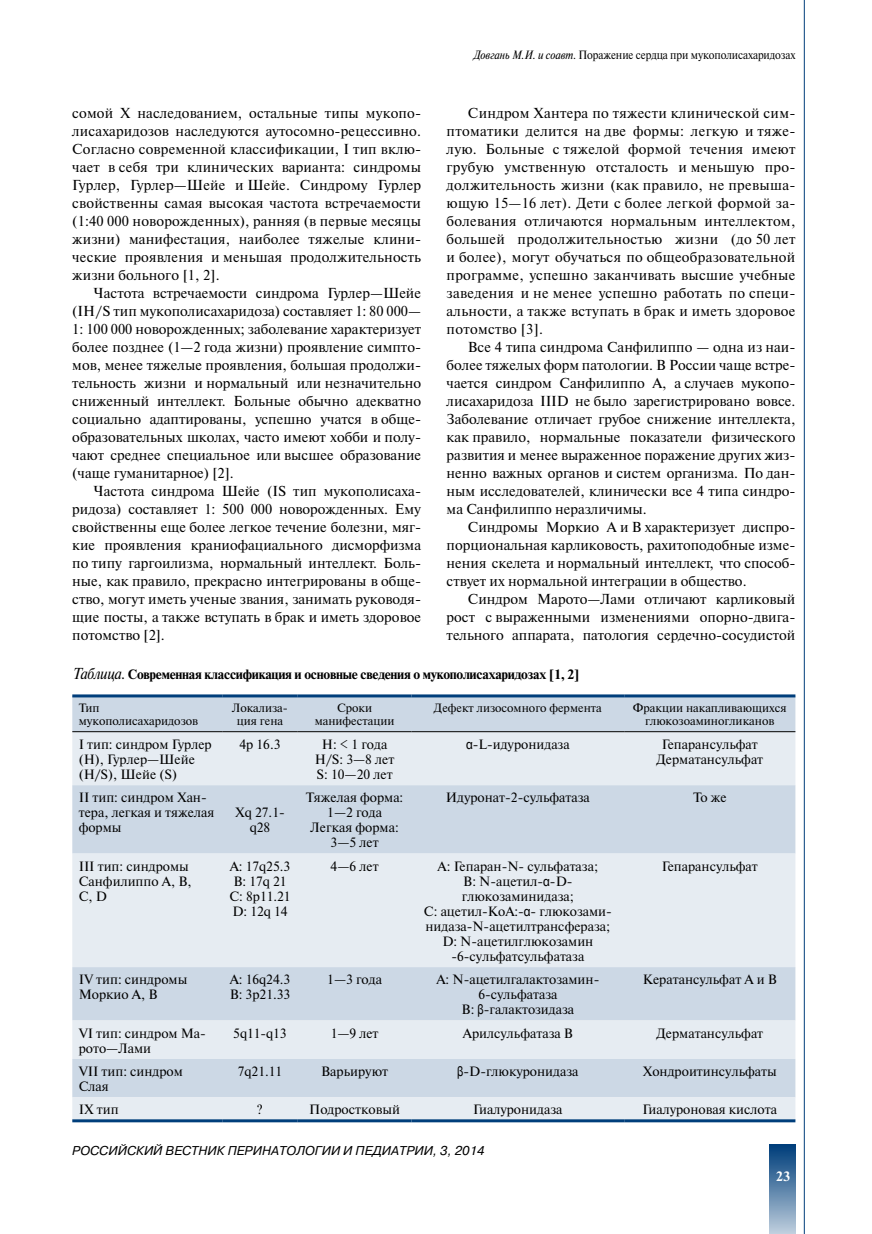
<style>
.page{position:relative;width:872px;height:1234px;background:#fff}
.page>*{position:absolute;margin:0;border:0;box-sizing:border-box;transform-origin:0 0}
.t1{font:14.4px/18px "Newton C";color:#000;text-align:justify}
.t2{font:13.5px/15px "Newton C";color:#000}
.t3{font:700 13.5px "Newton C";letter-spacing:-.02em;color:#000}
.t4{font:700 13.5px "Newton C";color:#fff}
.t5{font:italic 12.75px "Pragmatica C";color:#000}
.t6{font:12px/13.5px "Newton C";color:#000;text-align:center}
.t7{font:12px "Newton C";color:#000;scale:.9 1}
.s1{font-style:italic}
.s2{font-weight:400;font-style:italic;font-size:15.9px}
.s3{font-family:"Arial Narrow"}
</style>
<div class="page">
<div style="left:770px;top:1144px;width:25px;height:89px;background:linear-gradient(to bottom,#003b78,#bccddc)"></div>
<hr style="left:804px;top:0;width:1px;height:1233px;background:#003e7b">
<div style="left:72px;top:697px;width:723px;height:34px;background:#ccd8e5"></div>
<svg style="left:72px;top:732px;width:723px;height:386px;background:#dbe3ec"></svg>
<hr style="left:72px;top:694px;width:150px;height:3px;background:#003e7b">
<hr style="left:222px;top:694px;width:76px;height:3px;background:#003e7b">
<hr style="left:298px;top:694px;width:113px;height:3px;background:#003e7b">
<hr style="left:411px;top:694px;width:213px;height:3px;background:#003e7b">
<hr style="left:624px;top:694px;width:171px;height:3px;background:#003e7b">
<hr style="left:72px;top:731px;width:150px;height:1px;background:#000">
<hr style="left:222px;top:731px;width:76px;height:1px;background:#000">
<hr style="left:298px;top:731px;width:113px;height:1px;background:#000">
<hr style="left:411px;top:731px;width:213px;height:1px;background:#000">
<hr style="left:624px;top:731px;width:171px;height:1px;background:#000">
<hr style="left:72px;top:1118px;width:150px;height:3px;background:#003e7b">
<hr style="left:222px;top:1118px;width:76px;height:3px;background:#003e7b">
<hr style="left:298px;top:1118px;width:113px;height:3px;background:#003e7b">
<hr style="left:411px;top:1118px;width:213px;height:3px;background:#003e7b">
<hr style="left:624px;top:1118px;width:171px;height:3px;background:#003e7b">
<p class="t7" style="left:473px;top:48px;width:359px"><span class="s1">Довгань М.И. и соавт.</span> Поражение сердца при мукополисахаридозах</p>
<p class="t1" style="left:446px;top:104px;width:350px;text-indent:21px">Синдром Хантера по тяжести клинической сим&shy;птоматики делится на две формы: легкую и тяже&shy;лую. Больные с тяжелой формой течения имеют грубую умственную отсталость и меньшую про&shy;должительность жизни (как правило, не превыша&shy;ющую 15—16 лет). Дети с более легкой формой за&shy;болевания отличаются нормальным интеллектом, большей продолжительностью жизни (до 50 лет и более), могут обучаться по общеобразовательной программе, успешно заканчивать высшие учебные заведения и не менее успешно работать по специ&shy;альности, а также вступать в брак и иметь здоровое потомство [3].</p>
<p class="t1" style="left:446px;top:338px;width:350px;text-indent:21px">Все 4 типа синдрома Санфилиппо — одна из наи&shy;более тяжелых форм патологии. В России чаще встре&shy;чается синдром Санфилиппо А, а случаев мукопо&shy;лисахаридоза IIID не было зарегистрировано вовсе.<br>Заболевание отличает грубое снижение интеллекта, как правило, нормальные показатели физического развития и менее выраженное поражение других жиз&shy;ненно важных органов и систем организма. По дан&shy;ным исследователей, клинически все 4 типа синдро&shy;ма Санфилиппо неразличимы.</p>
<p class="t1" style="left:446px;top:518px;width:350px;text-indent:21px">Синдромы Моркио А и В характеризует диспро&shy;порциональная карликовость, рахитоподобные изме&shy;нения скелета и нормальный интеллект, что способ&shy;ствует их нормальной интеграции в общество.</p>
<p class="t1" style="left:446px;top:590px;width:350px;text-indent:21px">Синдром Марото—Лами отличают карликовый рост с выраженными изменениями опорно-двига&shy;тельного аппарата, патология сердечно-сосудистой</p>
<p class="t3" style="left:72px;top:667px;width:509px"><span class="s2">Таблица.</span> Современная классификация и основные сведения о мукополисахаридозах [1, 2]</p>
<p class="t6" style="left:79px;top:700px;width:121px;text-align:left">Тип мукополисахаридозов</p>
<p class="t6" style="left:232px;top:700px;width:57px">Локализа&shy;ция гена</p>
<p class="t6" style="left:315px;top:700px;width:81px">Сроки манифестации</p>
<p class="t6" style="left:434px;top:700px;width:169px">Дефект лизосомного фермента</p>
<p class="t6" style="left:633px;top:700px;width:155px">Фракции накапливающихся глюкозоаминогликанов</p>
<p class="t2" style="left:79px;top:736px;width:135px">I тип: синдром Гурлер (H), Гурлер—Шейе (H/S), Шейе (S)</p>
<p class="t2" style="left:239px;top:736px;width:43px">4p 16.3</p>
<p class="t2" style="left:315px;top:736px;width:81px;text-align:center">H: &lt; 1 года<br>H/S: 3—8 лет<br>S: 10—20 лет</p>
<p class="t2" style="left:466px;top:736px;width:105px"><span class="s3">α</span>-L-идуронидаза</p>
<p class="t2" style="left:656px;top:736px;width:108px;text-align:center">Гепарансульфат<br>Дерматансульфат</p>
<p class="t2" style="left:79px;top:790px;width:137px">II тип: синдром Хан&shy;тера, легкая и тяжелая формы</p>
<p class="t1" style="left:72px;top:104px;width:350px">сомой X наследованием, остальные типы мукопо&shy;лисахаридозов наследуются аутосомно-рецессивно.<br>Согласно современной классификации, I тип вклю&shy;чает в себя три клинических варианта: синдромы Гурлер, Гурлер—Шейе и Шейе. Синдрому Гурлер свойственны самая высокая частота встречаемости (1:40 000 новорожденных), ранняя (в первые месяцы жизни) манифестация, наиболее тяжелые клини&shy;ческие проявления и меньшая продолжительность жизни больного [1, 2].</p>
<p class="t1" style="left:72px;top:284px;width:350px;text-align:left;text-indent:21px">Частота встречаемости синдрома Гурлер—Шейе (IH/S тип мукополисахаридоза) составляет 1: 80 000— 1: 100 000 новорожденных; заболевание характеризует более позднее (1—2 года жизни) проявление симпто&shy;мов, менее тяжелые проявления, большая продолжи&shy;тельность жизни и нормальный или незначительно сниженный интеллект. Больные обычно адекватно социально адаптированы, успешно учатся в обще&shy;образовательных школах, часто имеют хобби и полу&shy;чают среднее специальное или высшее образование (чаще гуманитарное) [2].</p>
<p class="t1" style="left:72px;top:482px;width:350px;text-indent:21px">Частота синдрома Шейе (IS тип мукополисаха&shy;ридоза) составляет 1: 500 000 новорожденных. Ему свойственны еще более легкое течение болезни, мяг&shy;кие проявления краниофациального дисморфизма по типу гаргоилизма, нормальный интеллект. Боль&shy;ные, как правило, прекрасно интегрированы в обще&shy;ство, могут иметь ученые звания, занимать руководя&shy;щие посты, а также вступать в брак и иметь здоровое потомство [2].</p>
<p class="t2" style="left:306px;top:790px;width:99px;text-align:center">Тяжелая форма:<br>1—2 года<br>Легкая форма:<br>3—5 лет</p>
<p class="t2" style="left:446px;top:790px;width:145px">Идуронат-2-сульфатаза</p>
<p class="t2" style="left:693px;top:790px;width:35px">То же</p>
<p class="t2" style="left:235px;top:805px;width:51px;text-align:center">Xq 27.1- q28</p>
<p class="t2" style="left:79px;top:858px;width:114px">III тип: синдромы<br>Санфилиппо A, B,<br>C, D</p>
<p class="t2" style="left:229px;top:858px;width:63px;text-align:center">A: 17q25.3<br>B: 17q 21<br>C: 8p11.21<br>D: 12q 14</p>
<p class="t2" style="left:331px;top:858px;width:50px">4—6 лет</p>
<p class="t2" style="left:424px;top:858px;width:189px;text-align:center">A: Гепаран-N- сульфатаза;<br>B: N-ацетил-<span class="s3">α</span>-D&shy;глюкозаминидаза;<br>C: ацетил-КoA:-<span class="s3">α</span>- глюкозами&shy;нидаза-N-ацетилтрансфераза;<br>D: N-ацетилглюкозамин -6-сульфатсульфатаза</p>
<p class="t2" style="left:661px;top:858px;width:98px">Гепарансульфат</p>
<p class="t2" style="left:79px;top:971px;width:110px">IV тип: синдромы<br>Моркио A, B</p>
<p class="t2" style="left:230px;top:971px;width:62px">A: 16q24.3<br>B: 3p21.33</p>
<p class="t2" style="left:327px;top:971px;width:56px">1—3 года</p>
<p class="t2" style="left:436px;top:971px;width:164px;text-align:center">A: N-ацетилгалактозамин-<br>6-сульфатаза<br>B: <span class="s3">β</span>-галактозидаза</p>
<p class="t2" style="left:642px;top:971px;width:136px">Кератансульфат A и B</p>
<p class="t2" style="left:79px;top:1025px;width:129px">VI тип: синдром Ма&shy;рото—Лами</p>
<p class="t2" style="left:233px;top:1025px;width:55px">5q11-q13</p>
<p class="t2" style="left:331px;top:1025px;width:49px">1—9 лет</p>
<p class="t2" style="left:463px;top:1025px;width:112px">Арилсульфатаза В</p>
<p class="t2" style="left:656px;top:1025px;width:108px">Дерматансульфат</p>
<p class="t2" style="left:79px;top:1063px;width:106px">VII тип: синдром<br>Слая</p>
<p class="t2" style="left:238px;top:1063px;width:46px">7q21.11</p>
<p class="t2" style="left:321px;top:1063px;width:68px">Варьируют</p>
<p class="t2" style="left:457px;top:1063px;width:123px"><span class="s3">β</span>-D-глюкуронидаза</p>
<p class="t2" style="left:643px;top:1063px;width:135px">Хондроитинсульфаты</p>
<p class="t2" style="left:79px;top:1102px;width:41px">IX тип</p>
<p class="t2" style="left:257px;top:1102px;width:8px">?</p>
<p class="t2" style="left:309px;top:1102px;width:92px">Подростковый</p>
<p class="t2" style="left:473px;top:1102px;width:91px">Гиалуронидаза</p>
<p class="t2" style="left:642px;top:1102px;width:136px">Гиалуроновая кислота</p>
<p class="t5" style="left:72px;top:1142px;width:414px">РОССИЙСКИЙ ВЕСТНИК ПЕРИНАТОЛОГИИ И ПЕДИАТРИИ, 3, 2014</p>
<p class="t4" style="left:776px;top:1168px;width:15px">23</p>
</div>
